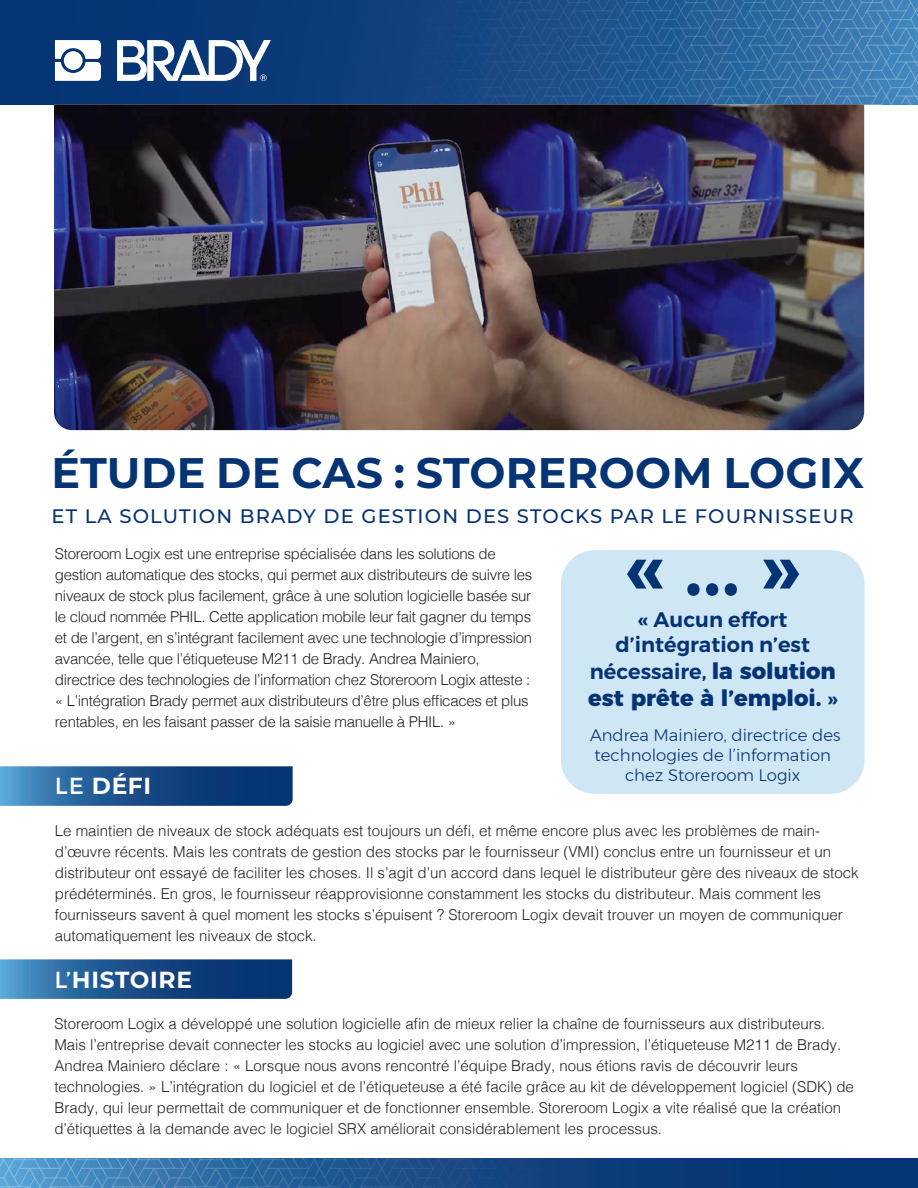
<style>
.page{position:relative;width:918px;height:1188px;background:#fff}
.page>*{position:absolute;margin:0;border:0;box-sizing:border-box;transform-origin:0 0}
._06_Bullet_List{font:600 79.5px "Montserrat";color:#053474}
._01_Product_Title{font:700 42.75px "Montserrat";letter-spacing:.01em;color:#053474}
._05_Body_copy{font:700 23.25px "Montserrat";letter-spacing:.03em;color:#fff}
._06_Bullet_List-2{font:800 22.5px "Montserrat";color:#053474}
._06_Bullet_List-3{font:600 21px/26.1px "Montserrat";color:#053474;text-align:center}
._05_Body_copy-2{font:500 19.5px "Montserrat";letter-spacing:.06em;color:#053474}
._06_Bullet_List-4{font:300 16.5px/19.8px "Montserrat";color:#053474;text-align:center}
._05_Body_copy-3{font:300 15px/21px "Helvetica";color:#231f20}
._05_Body_copy-4{font:300 15px/21px "Helvetica";letter-spacing:-.02em;color:#231f20}
.s1{font-weight:800;font-size:22.5px}
.s2{font-weight:600;font-size:21px}
.s3{font-weight:400}
</style>
<div class="page">
<img style="left:0;top:1158px;width:918px;height:30px">
<img style="left:0;top:0;width:918px;height:104px">
<svg style="left:55px;top:40px;width:46px;height:41px"></svg>
<div style="left:64px;top:51px;width:19px;height:19px;background:#fff;border-radius:50%"></div>
<svg style="left:117px;top:40px;width:154px;height:41px"></svg>
<svg style="left:0;top:766px;width:293px;height:40px;background:#215691"></svg>
<img style="left:54px;top:104px;width:810px;height:326px">
<div style="left:561px;top:550px;width:304px;height:244px;background:#cfe6f5;border-radius:34px"></div>
<svg style="left:0;top:959px;width:292px;height:40px;background:#205691"></svg>
<p class="_01_Product_Title" style="left:51px;top:442px;width:814px">ÉTUDE DE CAS : STOREROOM LOGIX</p>
<p class="_05_Body_copy-2" style="left:51px;top:502px;width:804px">ET LA SOLUTION BRADY DE GESTION DES STOCKS PAR LE FOURNISSEUR</p>
<p class="_05_Body_copy-4" style="left:55px;top:543px;width:479px">Storeroom Logix est une entreprise spécialisée dans les solutions de gestion automatique des stocks, qui permet aux distributeurs de suivre les niveaux de stock plus facilement, grâce à une solution logicielle basée sur le cloud nommée PHIL. Cette application mobile leur fait gagner du temps et de l’argent, en s’intégrant facilement avec une technologie d’impression avancée, telle que l’étiqueteuse M211 de Brady. Andrea Mainiero, directrice des technologies de l’information chez Storeroom Logix atteste : « L’intégration Brady permet aux distributeurs d’être plus efficaces et plus rentables, en les faisant passer de la saisie manuelle à PHIL. »</p>
<p class="_06_Bullet_List" style="left:626px;top:518px;width:174px">« ... »</p>
<p class="_06_Bullet_List-3" style="left:590px;top:606px;width:248px">« Aucun effort d’intégration n’est nécessaire, <span class="s1">la solution</span></p>
<p class="_06_Bullet_List-2" style="left:588px;top:679px;width:251px">est prête à l’emploi. <span class="s2">»</span></p>
<p class="_06_Bullet_List-4" style="left:590px;top:725px;width:252px">Andrea Mainiero, directrice des technologies de l’information chez Storeroom Logix</p>
<p class="_05_Body_copy" style="left:55px;top:769px;width:98px"><span class="s3">LE</span> DÉFI</p>
<p class="_05_Body_copy-3" style="left:55px;top:819px;width:805px">Le maintien de niveaux de stock adéquats est toujours un défi, et même encore plus avec les problèmes de main&shy;d’œuvre récents. Mais les contrats de gestion des stocks par le fournisseur (VMI) conclus entre un fournisseur et un distributeur ont essayé de faciliter les choses. Il s’agit d’un accord dans lequel le distributeur gère des niveaux de stock prédéterminés. En gros, le fournisseur réapprovisionne constamment les stocks du distributeur. Mais comment les fournisseurs savent à quel moment les stocks s’épuisent ? Storeroom Logix devait trouver un moyen de communiquer automatiquement les niveaux de stock.</p>
<p class="_05_Body_copy" style="left:54px;top:963px;width:139px"><span class="s3">L’</span>HISTOIRE</p>
<p class="_05_Body_copy-3" style="left:54px;top:1012px;width:801px">Storeroom Logix a développé une solution logicielle afin de mieux relier la chaîne de fournisseurs aux distributeurs.<br>Mais l’entreprise devait connecter les stocks au logiciel avec une solution d’impression, l’étiqueteuse M211 de Brady.<br>Andrea Mainiero déclare : « Lorsque nous avons rencontré l’équipe Brady, nous étions ravis de découvrir leurs technologies. » L’intégration du logiciel et de l’étiqueteuse a été facile grâce au kit de développement logiciel (SDK) de Brady, qui leur permettait de communiquer et de fonctionner ensemble. Storeroom Logix a vite réalisé que la création d’étiquettes à la demande avec le logiciel SRX améliorait considérablement les processus.</p>
</div>
